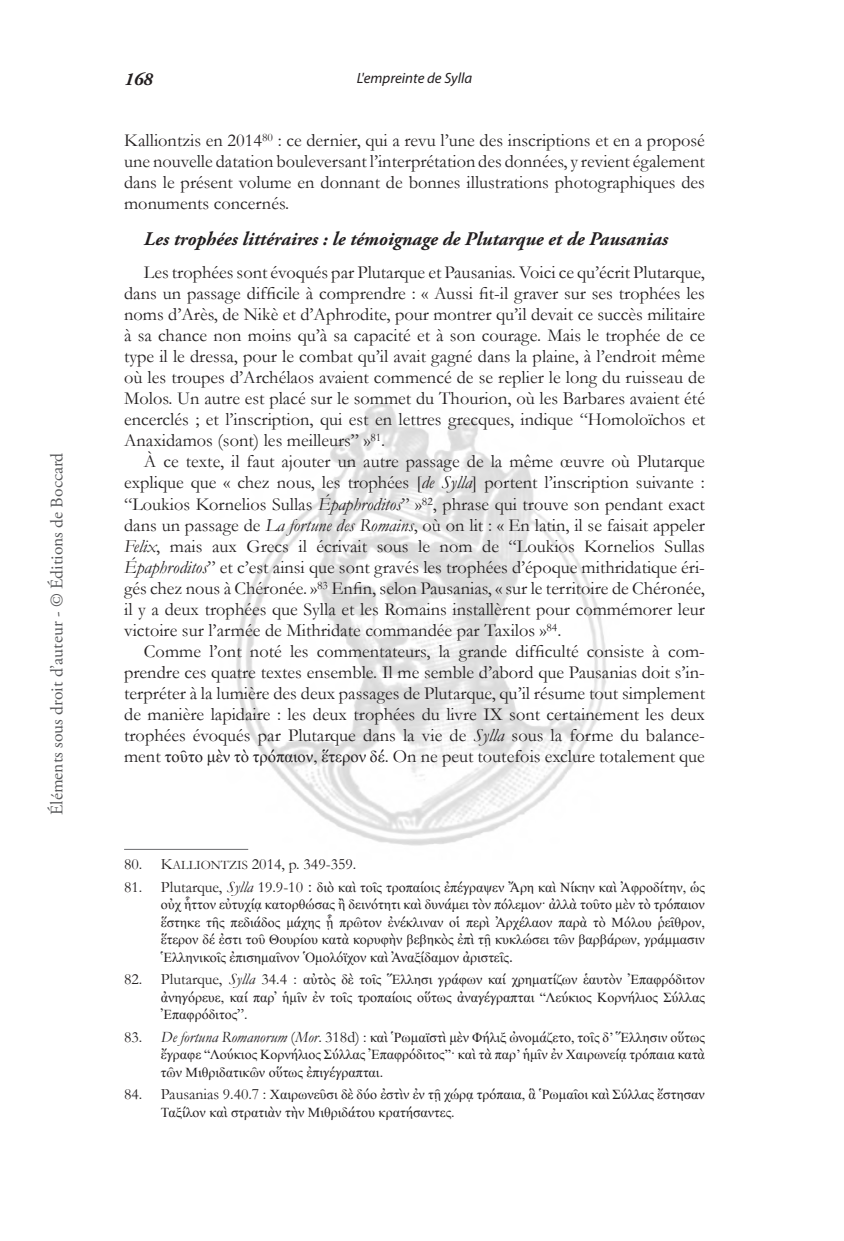
<style>
.page{position:relative;width:844px;height:1241px;background:#fff}
.page>*{position:absolute;margin:0;border:0;box-sizing:border-box;transform-origin:0 0}
.t1{font:italic 700 19.25px "Adobe Garamond Pro";color:#231f20}
.t2{font:18.38px/21px "Garamond";color:#231f20;text-align:justify}
.t3{font:italic 700 18.38px "Adobe Garamond Pro";color:#231f20}
.t4{font:17.5px "Adobe Garamond Pro";color:#57585a}
.t5{font:15.75px "Garamond";color:#231f20}
.t6{font:italic 14.88px "Myriad Pro";color:#231f20}
.t7{font:14px/17.5px "IFAO Grec Unicode";color:#231f20;text-align:justify}
.s1{font-style:italic}
.s2{font-family:"IFAO Grec Unicode";font-size:16.62px}
.s3{font-family:"Garamond SC820"}
.s4{font-family:"Garamond SC820";font-size:12.95px}
.s5{font-family:"Garamond";font-size:15.75px}
.s6{font-family:"Garamond";font-style:italic;font-size:15.75px}
.s7{font-family:"Garamond";font-size:17.5px}
</style>
<div class="page">
<img style="left:219px;top:403px;width:387px;height:447px">
<hr style="left:124px;top:849px;width:124px;height:1px;background:#6c6d70">
<p class="t4" style="left:46px;top:814px;width:363px;rotate:-90deg">Éléments sous droit d’auteur - © Éditions de Boccard</p>
<p class="t3" style="left:124px;top:69px;width:30px">168</p>
<p class="t6" style="left:356px;top:69px;width:117px">L'empreinte de Sylla</p>
<p class="t2" style="left:124px;top:129px;width:582px">Kalliontzis en 2014<sup>80</sup> : ce dernier, qui a revu l’une des inscriptions et en a proposé une nouvelle datation bouleversant l’interprétation des données, y revient également dans le présent volume en donnant de bonnes illustrations photographiques des monuments concernés.</p>
<p class="t1" style="left:144px;top:227px;width:525px">Les trophées littéraires : le témoignage de Plutarque et de Pausanias</p>
<p class="t2" style="left:124px;top:261px;width:582px;text-indent:20px">Les trophées sont évoqués par Plutarque et Pausanias. Voici ce qu’écrit Plutarque, dans un passage difficile à comprendre : « Aussi fit-il graver sur ses trophées les noms d’Arès, de Nikè et d’Aphrodite, pour montrer qu’il devait ce succès militaire à sa chance non moins qu’à sa capacité et à son courage. Mais le trophée de ce type il le dressa, pour le combat qu’il avait gagné dans la plaine, à l’endroit même où les troupes d’Archélaos avaient commencé de se replier le long du ruisseau de Molos. Un autre est placé sur le sommet du Thourion, où les Barbares avaient été encerclés ; et l’inscription, qui est en lettres grecques, indique “Homoloïchos et Anaxidamos (sont) les meilleurs” »<sup>81</sup>.</p>
<p class="t2" style="left:124px;top:450px;width:582px;text-indent:20px">À ce texte, il faut ajouter un autre passage de la même œuvre où Plutarque explique que « chez nous, les trophées [<span class="s1">de Sylla</span>] portent l’inscription suivante : “Loukios Kornelios Sullas <span class="s1">Épaphroditos</span>” »<sup>82</sup>, phrase qui trouve son pendant exact dans un passage de <span class="s1">La fortune des Romains</span>, où on lit : « En latin, il se faisait appeler <span class="s1">Felix</span>, mais aux Grecs il écrivait sous le nom de “Loukios Kornelios Sullas <span class="s1">Épaphroditos</span>” et c’est ainsi que sont gravés les trophées d’époque mithridatique éri&shy;gés chez nous à Chéronée. »<sup>83</sup> Enfin, selon Pausanias, « sur le territoire de Chéronée, il y a deux trophées que Sylla et les Romains installèrent pour commémorer leur victoire sur l’armée de Mithridate commandée par Taxilos »<sup>84</sup>.</p>
<p class="t2" style="left:124px;top:640px;width:582px;text-indent:20px">Comme l’ont noté les commentateurs, la grande difficulté consiste à com&shy;prendre ces quatre textes ensemble. Il me semble d’abord que Pausanias doit s’in&shy;terpréter à la lumière des deux passages de Plutarque, qu’il résume tout simplement de manière lapidaire : les deux trophées du livre IX sont certainement les deux trophées évoqués par Plutarque dans la vie de <span class="s1">Sylla</span> sous la forme du balance&shy;ment <span class="s2">τοῦτο μὲν τὸ τρόπαιον, ἕτερον δέ</span>. On ne peut toutefois exclure totalement que</p>
<p class="t5" style="left:124px;top:854px;width:234px">80. <span class="s3">K</span><span class="s4">ALLIONTZIS</span> 2014, p. 349-359.</p>
<p class="t7" style="left:161px;top:878px;width:545px;text-indent:-37px"><span class="s5">81. Plutarque,</span> <span class="s6">Sylla</span> <span class="s5">19.9-10</span> <span class="s7">:</span> διὸ καὶ τοῖς τροπαίοις ἐπέγραψεν Ἄρη καὶ Νίκην καὶ Ἀφροδίτην, ὡς οὐχ ἧττον εὐτυχίᾳ κατορθώσας ἢ δεινότητι καὶ δυνάμει τὸν πόλεμον· ἀλλὰ τοῦτο μὲν τὸ τρόπαιον ἕστηκε τῆς πεδιάδος μάχης ᾗ πρῶτον ἐνέκλιναν οἱ περὶ Ἀρχέλαον παρὰ τὸ Μόλου ῥεῖθρον, ἕτερον δέ ἐστι τοῦ Θουρίου κατὰ κορυφὴν βεβηκὸς ἐπὶ τῇ κυκλώσει τῶν βαρβάρων, γράμμασιν Ἑλληνικοῖς ἐπισημαῖνον Ὁμολόϊχον καὶ Ἀναξίδαμον ἀριστεῖς<span class="s7">.</span></p>
<p class="t7" style="left:161px;top:970px;width:545px;text-indent:-37px"><span class="s5">82. Plutarque,</span> <span class="s6">Sylla</span> <span class="s5">34.4 :</span> αὐτὸς δὲ τοῖς Ἕλλησι γράφων καί χρηματίζων ἑαυτὸν Ἐπαφρόδιτον ἀνηγόρευε, καί παρ᾽ ἡμῖν ἐν τοῖς τροπαίοις οὕτως ἀναγέγραπται “Λεύκιος Κορνήλιος Σύλλας Ἐπαφρόδιτος<span class="s5">”.</span></p>
<p class="t7" style="left:161px;top:1028px;width:545px;text-indent:-37px"><span class="s5">83.</span> <span class="s6">De fortuna Romanorum</span> <span class="s5">(</span><span class="s6">Mor</span><span class="s5">. 318d) :</span> καὶ Ῥωμαϊστὶ μὲν Φήλιξ ὠνομάζετο, τοῖς δ’ Ἕλλησιν οὕτως ἔγραφε “Λούκιος Κορνήλιος Σύλλας Ἐπαφρόδιτος”· καὶ τὰ παρ’ ἡμῖν ἐν Χαιρωνείᾳ τρόπαια κατὰ τῶν Μιθριδατικῶν οὕτως ἐπιγέγραπται<span class="s5">.</span></p>
<p class="t7" style="left:161px;top:1085px;width:545px;text-indent:-37px"><span class="s5">84. Pausanias 9.40.7 :</span> Χαιρωνεῦσι δὲ δύο ἐστὶν ἐν τῇ χώρᾳ τρόπαια, ἃ Ῥωμαῖοι καὶ Σύλλας ἔστησαν<br>Ταξίλον καὶ στρατιὰν τὴν Μιθριδάτου κρατήσαντες<span class="s5">.</span></p>
</div>
